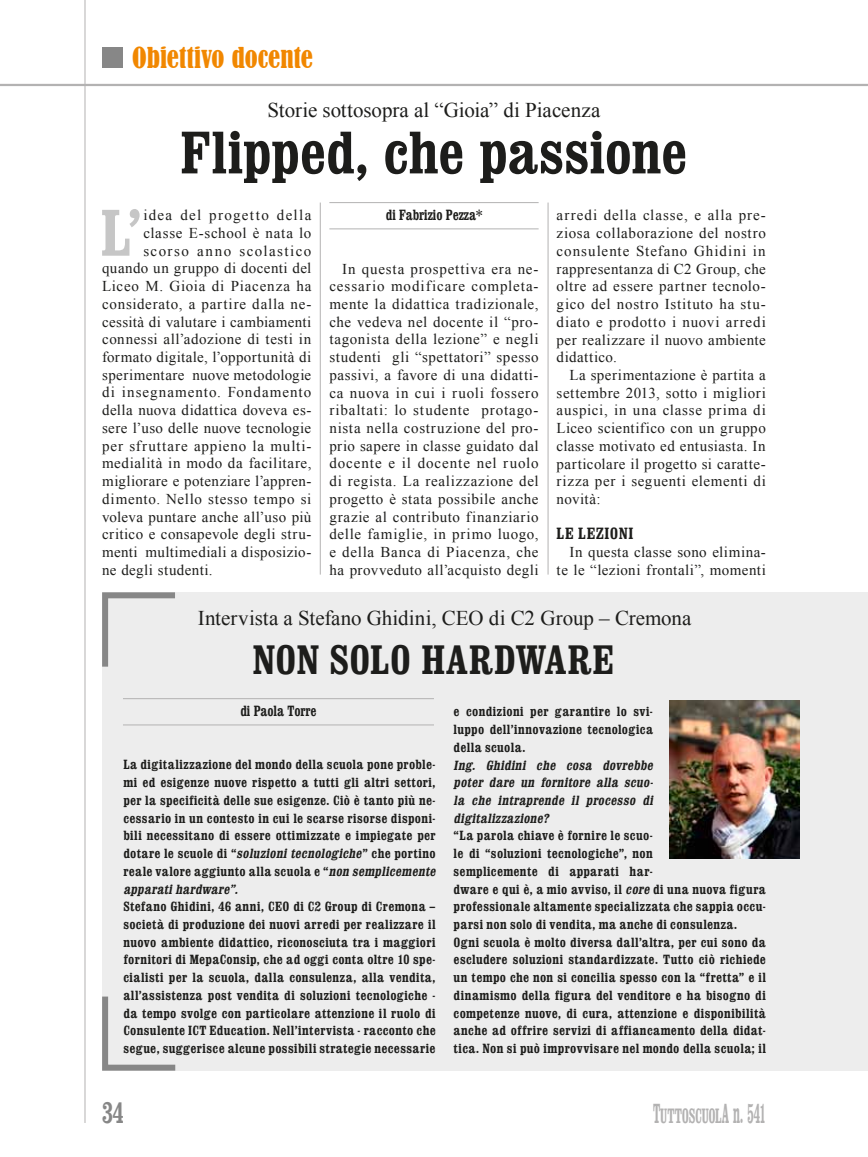
<style>
.page{position:relative;width:868px;height:1157px;background:#fff}
.page>*{position:absolute;margin:0;border:0;box-sizing:border-box;transform-origin:0 0}
.t1{font:700 condensed 66px "Clarendon";color:#c6c6c6}
.t2{font:700 condensed 60px "Clarendon";letter-spacing:-.005em;color:#1d1d1b}
.t3{font:700 condensed 41.55px "Clarendon";letter-spacing:.015em;color:#1d1d1b}
.t4{font:700 condensed 30px "Clarendon";color:#878787;scale:.8 1}
.t5{font:condensed 27px "Bernard";color:#f18700}
.t6{font:21px "Times New Roman";letter-spacing:-.005em;color:#1d1d1b}
.t7{font:700 condensed 21px "Clarendon";letter-spacing:-.02em;color:#b3b2b2;scale:.67 1}
.t8{font:700 condensed 16.5px "Clarendon";letter-spacing:.05em;color:#1d1d1b}
.t9{font:15px/17.7px "Times New Roman";letter-spacing:.035em;color:#1d1d1b;text-align:justify}
.t10{font:700 condensed 15px "Clarendon";color:#1d1d1b;scale:.9 1}
.t11{font:15px "Times New Roman";letter-spacing:.06em;color:#1d1d1b}
.t12{font:15px "Times New Roman";letter-spacing:.07em;color:#1d1d1b}
.t13{font:15px "Times New Roman";letter-spacing:.055em;color:#1d1d1b}
.t14{font:15px "Times New Roman";letter-spacing:.09em;color:#1d1d1b}
.t15{font:15px "Times New Roman";letter-spacing:.095em;color:#1d1d1b}
.t16{font:700 condensed 13.5px/17.7px "Clarendon";letter-spacing:.03em;color:#1d1d1b;text-align:justify}
.t17{font:italic 700 13.5px/17.7px "Clarendon Condensed";letter-spacing:.025em;color:#1d1d1b;text-align:justify}
.s1{font-family:"Clarendon Condensed";font-style:italic;font-stretch:normal}
.s2{font-size:27.9px}
</style>
<div class="page">
<hr style="left:0;top:84px;width:867px;height:2px;background:#b3b2b2">
<div style="left:102px;top:47px;width:21px;height:21px;background:#878787"></div>
<hr style="left:85px;top:0;width:1px;height:1123px;background:#b3b2b2">
<hr style="left:547px;top:202px;width:1px;height:372px;background:#b3b2b2">
<hr style="left:320px;top:202px;width:1px;height:372px;background:#b3b2b2">
<hr style="left:329px;top:202px;width:209px;height:1px;background:#b3b2b2">
<hr style="left:329px;top:228px;width:209px;height:1px;background:#b3b2b2">
<div style="left:102px;top:592px;width:765px;height:478px;background:#ededed"></div>
<svg style="left:102px;top:592px;width:73px;height:75px"></svg>
<svg style="left:102px;top:996px;width:79px;height:75px"></svg>
<img style="left:670px;top:700px;width:129px;height:158px">
<hr style="left:123px;top:698px;width:311px;height:1px;background:#b3b2b2">
<hr style="left:123px;top:724px;width:311px;height:1px;background:#b3b2b2">
<h3 class="t5" style="left:132px;top:41px;width:182px">Obiettivo docente</h3>
<h3 class="t6" style="left:267px;top:95px;width:334px">Storie sottosopra al “Gioia” di Piacenza</h3>
<h2 class="t2" style="left:180px;top:116px;width:508px">Flipped, che passione</h2>
<p class="t10" style="left:386px;top:206px;width:108px">di Fabrizio Pezza*</p>
<h1 class="t1" style="left:101px;top:192px;width:43px">L’</h1>
<p class="t14" style="left:143px;top:205px;width:169px">idea del progetto della</p>
<p class="t9" style="left:556px;top:206px;width:211px">arredi della classe, e alla pre&shy;ziosa collaborazione del nostro consulente Stefano Ghidini in rappresentanza di C2 Group, che oltre ad essere partner tecnolo&shy;gico del nostro Istituto ha stu&shy;diato e prodotto i nuovi arredi per realizzare il nuovo ambiente didattico.</p>
<p class="t9" style="left:556px;top:366px;width:211px;text-indent:13px">La sperimentazione è partita a settembre 2013, sotto i migliori auspici, in una classe prima di Liceo scientifico con un gruppo classe motivato ed entusiasta. In particolare il progetto si caratte&shy;rizza per i seguenti elementi di novità:</p>
<p class="t8" style="left:556px;top:523px;width:78px">LE LEZIONI</p>
<p class="t9" style="left:556px;top:543px;width:211px;text-align:right">In questa classe sono elimina&shy;te le “lezioni frontali”, momenti</p>
<p class="t9" style="left:143px;top:224px;width:169px">classe E-school è nata lo</p>
<p class="t15" style="left:143px;top:241px;width:169px">scorso anno scolastico</p>
<p class="t9" style="left:102px;top:259px;width:211px">quando un gruppo di docenti del</p>
<p class="t13" style="left:102px;top:276px;width:211px">Liceo M. Gioia di Piacenza ha</p>
<p class="t9" style="left:102px;top:295px;width:211px">considerato, a partire dalla ne-</p>
<p class="t9" style="left:102px;top:312px;width:211px">cessità di valutare i cambiamenti</p>
<p class="t9" style="left:102px;top:330px;width:211px">connessi all’adozione di testi in</p>
<p class="t9" style="left:102px;top:348px;width:211px">formato digitale, l’opportunità di</p>
<p class="t9" style="left:102px;top:366px;width:211px">sperimentare nuove metodologie</p>
<p class="t12" style="left:102px;top:382px;width:211px">di insegnamento. Fondamento</p>
<p class="t9" style="left:102px;top:401px;width:211px">della nuova didattica doveva es-</p>
<p class="t9" style="left:102px;top:419px;width:211px">sere l’uso delle nuove tecnologie</p>
<p class="t11" style="left:102px;top:435px;width:211px">per sfruttare appieno la multi-</p>
<p class="t9" style="left:102px;top:454px;width:211px">medialità in modo da facilitare,</p>
<p class="t9" style="left:102px;top:472px;width:211px">migliorare e potenziare l’appren-</p>
<p class="t9" style="left:102px;top:490px;width:211px">dimento. Nello stesso tempo si</p>
<p class="t9" style="left:102px;top:507px;width:211px">voleva puntare anche all’uso più</p>
<p class="t9" style="left:102px;top:525px;width:211px">critico e consapevole degli stru-</p>
<p class="t9" style="left:102px;top:543px;width:211px">menti multimediali a disposizio-</p>
<p class="t9" style="left:102px;top:560px;width:112px">ne degli studenti.</p>
<p class="t9" style="left:329px;top:259px;width:211px;text-indent:13px">In questa prospettiva era ne&shy;cessario modificare completa&shy;mente la didattica tradizionale, che vedeva nel docente il “pro&shy;tagonista della lezione” e negli studenti gli “spettatori” spesso passivi, a favore di una didatti&shy;ca nuova in cui i ruoli fossero ribaltati: lo studente protago&shy;nista nella costruzione del pro&shy;prio sapere in classe guidato dal docente e il docente nel ruolo di regista. La realizzazione del progetto è stata possibile anche grazie al contributo finanziario delle famiglie, in primo luogo, e della Banca di Piacenza, che ha provveduto all’acquisto degli</p>
<h3 class="t6" style="left:198px;top:603px;width:495px">Intervista a Stefano Ghidini, CEO di C2 Group – Cremona</h3>
<h3 class="t3" style="left:252px;top:634px;width:363px">NON SOLO HARDWARE</h3>
<p class="t10" style="left:240px;top:701px;width:86px">di Paola Torre</p>
<p class="t16" style="left:123px;top:756px;width:314px">La digitalizzazione del mondo della scuola pone proble&shy;mi ed esigenze nuove rispetto a tutti gli altri settori, per la specificità delle sue esigenze. Ciò è tanto più ne&shy;cessario in un contesto in cui le scarse risorse disponi&shy;bili necessitano di essere ottimizzate e impiegate per dotare le scuole di “<span class="s1">soluzioni tecnologiche</span>” che portino reale valore aggiunto alla scuola e “<span class="s1">non semplicemente</span></p>
<p class="t17" style="left:123px;top:880px;width:116px">apparati hardware”.</p>
<p class="t16" style="left:123px;top:897px;width:314px">Stefano Ghidini, 46 anni, CEO di C2 Group di Cremona – società di produzione dei nuovi arredi per realizzare il nuovo ambiente didattico, riconosciuta tra i maggiori fornitori di MepaConsip, che ad oggi conta oltre 10 spe&shy;cialisti per la scuola, dalla consulenza, alla vendita, all’assistenza post vendita di soluzioni tecnologiche - da tempo svolge con particolare attenzione il ruolo di Consulente ICT Education. Nell’intervista - racconto che segue, suggerisce alcune possibili strategie necessarie</p>
<p class="t16" style="left:453px;top:703px;width:201px">e condizioni per garantire lo svi&shy;luppo dell’innovazione tecnologica della scuola.</p>
<p class="t17" style="left:453px;top:756px;width:201px">Ing. Ghidini che cosa dovrebbe poter dare un fornitore alla scuo&shy;la che intraprende il processo di digitalizzazione?</p>
<p class="t16" style="left:453px;top:827px;width:314px;text-align:left">“La parola chiave è fornire le scuo-<br>le di “soluzioni tecnologiche”, non<br>semplicemente di apparati har-<br>dware e qui è, a mio avviso, il <span class="s1">core</span> di una nuova figura professionale altamente specializzata che sappia occu&shy;parsi non solo di vendita, ma anche di consulenza.<br>Ogni scuola è molto diversa dall’altra, per cui sono da escludere soluzioni standardizzate. Tutto ciò richiede un tempo che non si concilia spesso con la “fretta” e il dinamismo della figura del venditore e ha bisogno di competenze nuove, di cura, attenzione e disponibilità anche ad offrire servizi di affiancamento della didat&shy;tica. Non si può improvvisare nel mondo della scuola; il</p>
<h3 class="t4" style="left:102px;top:1094px;width:28px">34</h3>
<h3 class="t7" style="left:653px;top:1103px;width:170px"><span class="s2">T</span>uttoscuol<span class="s2">A n. 541</span></h3>
</div>
